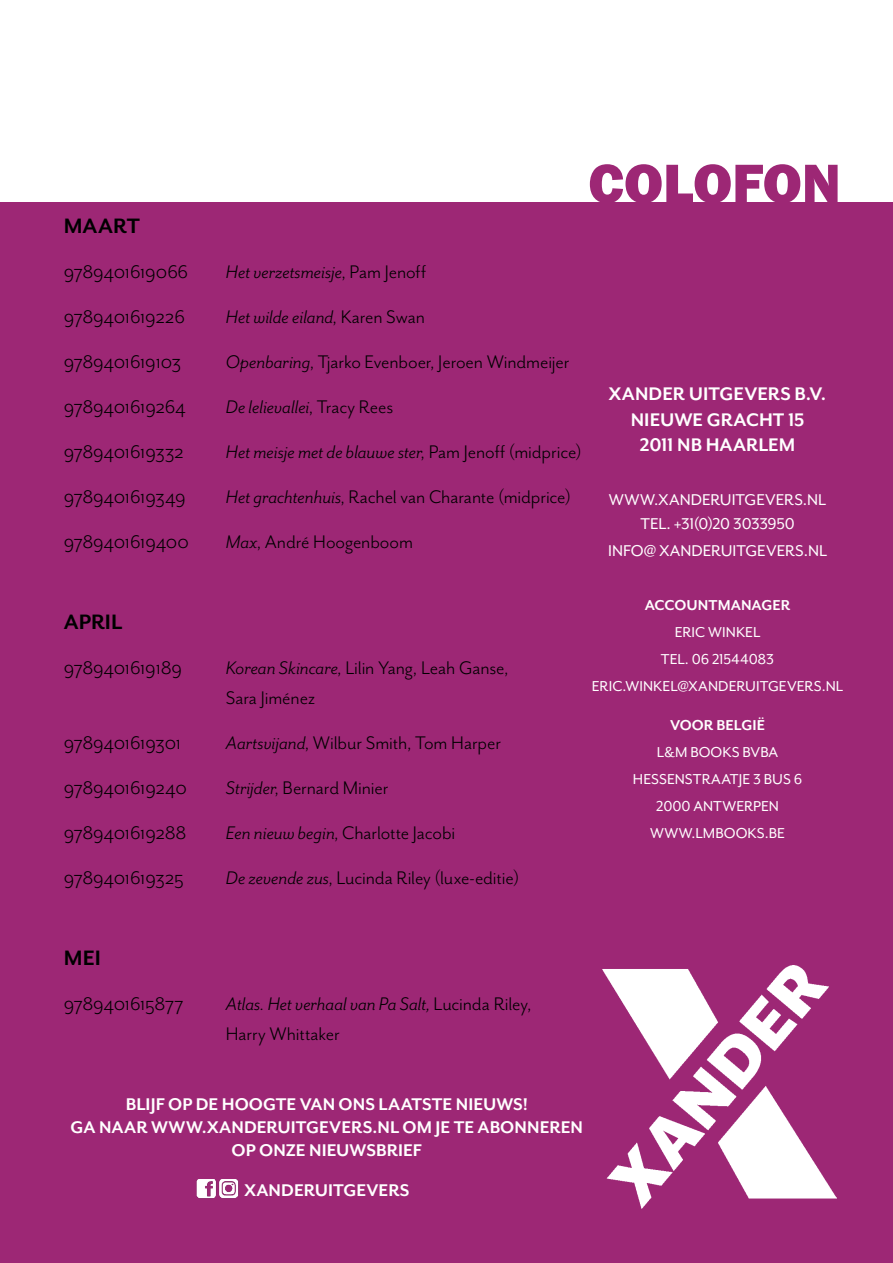
<style>
.page{position:relative;width:893px;height:1263px;background:#fff}
.page>*{position:absolute;margin:0;border:0;box-sizing:border-box;transform-origin:0 0}
.t1{font:57px "Franklin Gothic URW Hea";letter-spacing:-.005em;color:#9d2775}
.t2{font:700 24px "Mr Eaves San OT";color:#000}
.t3{font:21px/30px "Mr Eaves San OT";letter-spacing:-.01em;color:#000}
.t4{font:italic 21px "Mr Eaves San OT";letter-spacing:-.005em;color:#000}
.t5{font:700 21px/25.2px "Mr Eaves San OT";color:#fff;text-align:center}
.t6{font:700 19.5px/23.4px "Mr Eaves San OT";color:#fff;text-align:center}
.t7{font:18px/24px "Mr Eaves San OT";color:#fff;text-align:center}
.t8{font:16.5px/27px "Mr Eaves San OT";letter-spacing:.005em;color:#fff;text-align:center}
.t9{font:700 16.5px "Mr Eaves San OT";letter-spacing:.005em;color:#fff}
.s1{font-style:normal}
.s2{font-style:italic}
</style>
<div class="page">
<div style="left:0;top:202px;width:893px;height:1061px;background:#9d2775"></div>
<img style="left:602px;top:965px;width:234px;height:243px">
<img style="left:196px;top:1179px;width:42px;height:20px">
<p class="t2" style="left:64px;top:212px;width:78px">MAART</p>
<p class="t3" style="left:64px;top:257px;width:126px">9789401619066</p>
<p class="t4" style="left:226px;top:260px;width:202px">Het verzetsmeisje<span class="s1">, Pam Jenoff</span></p>
<p class="t3" style="left:64px;top:302px;width:123px">9789401619226</p>
<p class="t4" style="left:226px;top:305px;width:201px">Het wilde eiland<span class="s1">, Karen Swan</span></p>
<p class="t3" style="left:64px;top:347px;width:119px">9789401619103</p>
<p class="t3" style="left:226px;top:347px;width:345px"><span class="s2">Openbaring</span>, Tjarko Evenboer, Jeroen Windmeijer</p>
<p class="t3" style="left:64px;top:392px;width:124px">9789401619264</p>
<p class="t4" style="left:226px;top:395px;width:169px">De lelievallei<span class="s1">, Tracy Rees</span></p>
<p class="t3" style="left:64px;top:437px;width:122px">9789401619332</p>
<p class="t4" style="left:226px;top:440px;width:358px">Het meisje met de blauwe ster<span class="s1">, Pam Jenoff (midprice)</span></p>
<p class="t3" style="left:64px;top:482px;width:123px">9789401619349</p>
<p class="t3" style="left:226px;top:482px;width:347px"><span class="s2">Het grachtenhuis</span>, Rachel van Charante (midprice)</p>
<p class="t3" style="left:64px;top:527px;width:126px">9789401619400</p>
<p class="t3" style="left:226px;top:527px;width:189px"><span class="s2">Max</span>, André Hoogenboom</p>
<h1 class="t1" style="left:588px;top:147px;width:254px">COLOFON</h1>
<p class="t5" style="left:609px;top:381px;width:219px">XANDER UITGEVERS B.V.<br>NIEUWE GRACHT 15<br>2011 NB HAARLEM</p>
<p class="t7" style="left:609px;top:487px;width:219px">WWW.XANDERUITGEVERS.NL<br>TEL. +31(0)20 3033950</p>
<p class="t7" style="left:608px;top:538px;width:220px">INFO@ XANDERUITGEVERS.NL</p>
<p class="t2" style="left:64px;top:608px;width:60px">APRIL</p>
<p class="t3" style="left:64px;top:653px;width:120px">9789401619189</p>
<p class="t3" style="left:226px;top:653px;width:284px"><span class="s2">Korean Skincare</span>, Lilin Yang, Leah Ganse,<br>Sara Jiménez</p>
<p class="t3" style="left:64px;top:728px;width:119px">9789401619301</p>
<p class="t3" style="left:226px;top:728px;width:277px"><span class="s2">Aartsvijand</span>, Wilbur Smith, Tom Harper</p>
<p class="t3" style="left:64px;top:773px;width:124px">9789401619240</p>
<p class="t3" style="left:226px;top:773px;width:164px"><span class="s2">Strijder</span>, Bernard Minier</p>
<p class="t3" style="left:64px;top:818px;width:124px">9789401619288</p>
<p class="t3" style="left:226px;top:818px;width:231px"><span class="s2">Een nieuw begin</span>, Charlotte Jacobi</p>
<p class="t3" style="left:64px;top:863px;width:122px">9789401619325</p>
<p class="t3" style="left:226px;top:863px;width:295px"><span class="s2">De zevende zus</span>, Lucinda Riley (luxe-editie)</p>
<p class="t9" style="left:645px;top:595px;width:147px">ACCOUNTMANAGER</p>
<p class="t8" style="left:592px;top:618px;width:253px">ERIC WINKEL<br>TEL. 06 21544083<br>ERIC.WINKEL@XANDERUITGEVERS.NL</p>
<p class="t9" style="left:670px;top:715px;width:97px">VOOR BELGIË</p>
<p class="t8" style="left:633px;top:738px;width:171px">L&amp;M BOOKS BVBA<br>HESSENSTRAATJE 3 BUS 6<br>2000 ANTWERPEN<br>WWW.LMBOOKS.BE</p>
<p class="t2" style="left:64px;top:944px;width:39px">MEI</p>
<p class="t3" style="left:64px;top:989px;width:121px">9789401615877</p>
<p class="t3" style="left:226px;top:989px;width:307px"><span class="s2">Atlas. Het verhaal van Pa Salt,</span> Lucinda Riley,<br>Harry Whittaker</p>
<p class="t6" style="left:71px;top:1092px;width:514px">BLIJF OP DE HOOGTE VAN ONS LAATSTE NIEUWS!<br>GA NAAR WWW.XANDERUITGEVERS.NL OM JE TE ABONNEREN<br>OP ONZE NIEUWSBRIEF</p>
<p class="t6" style="left:244px;top:1178px;width:167px">XANDERUITGEVERS</p>
</div>
